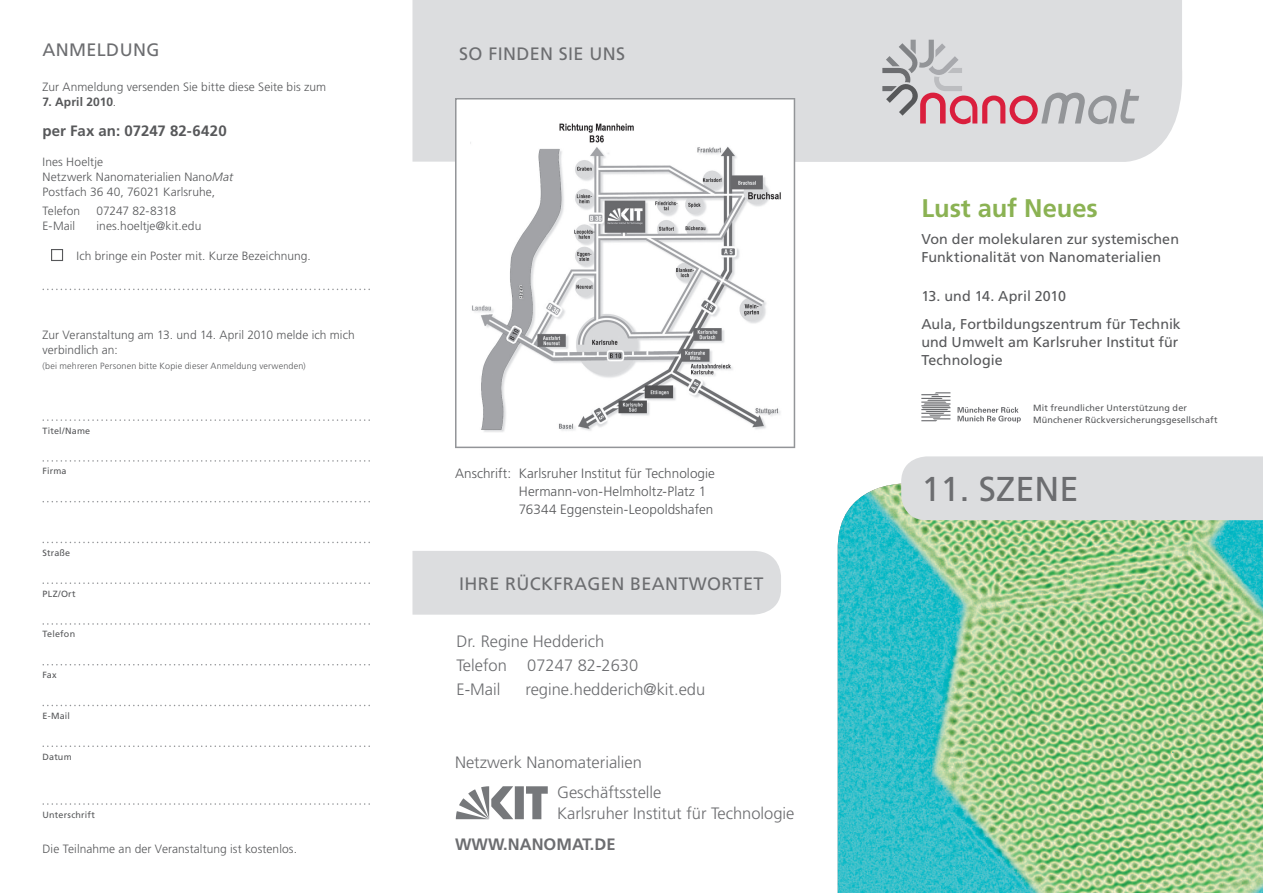
<style>
.page{position:relative;width:1263px;height:893px;background:#fff}
.page>*{position:absolute;margin:0;border:0;box-sizing:border-box;transform-origin:0 0}
.t1{font:34.5px "Frutiger LT";color:#6c6d70}
.t2{font:700 25.5px "Frutiger LT";color:#8bb253}
.t3{font:18px "Frutiger LT";letter-spacing:.02em;color:#6c6d70}
.t4{font:300 16.5px/24px "Frutiger LT";color:#6c6d70}
.t5{font:700 16.5px "Frutiger LT";color:#6c6d70}
.t6{font:700 15px "Frutiger LT";letter-spacing:.01em;color:#57585a}
.t7{font:14.25px/18px "Frutiger LT";letter-spacing:.005em;color:#57585a}
.t8{font:300 13.5px/18px "Frutiger LT";letter-spacing:.005em;color:#57585a}
.t9{font:300 12px/15px "Frutiger LT";letter-spacing:.005em;color:#57585a}
.t10{font:700 12px "Frutiger LT";letter-spacing:.01em;color:#57585a}
.t11{font:300 12px "Frutiger LT";letter-spacing:-.015em;color:#57585a}
.t12{font:9px/12px "Frutiger LT";letter-spacing:.02em;color:#57585a}
.t13{font:300 9px "Frutiger LT";letter-spacing:.015em;color:#57585a}
.s1{font-weight:300}
.s2{font-style:italic}
</style>
<div class="page">
<div style="left:412px;top:0;width:770px;height:162px;background:#dcdddf"></div>
<svg style="left:882px;top:40px;width:257px;height:84px;background:#d1c6ca"></svg>
<svg style="left:455px;top:98px;width:340px;height:350px"></svg>
<img style="left:471px;top:108px;width:310px;height:324px">
<img style="left:838px;top:484px;width:425px;height:409px">
<div style="left:901px;top:456px;width:362px;height:64px;background:#dcdddf"></div>
<div style="left:412px;top:551px;width:369px;height:64px;background:#dcdddf"></div>
<svg style="left:43px;top:289px;width:327px;height:1px"></svg>
<svg style="left:43px;top:419px;width:327px;height:2px"></svg>
<svg style="left:43px;top:460px;width:327px;height:2px"></svg>
<svg style="left:43px;top:501px;width:327px;height:1px"></svg>
<svg style="left:43px;top:542px;width:327px;height:1px"></svg>
<svg style="left:43px;top:582px;width:327px;height:2px"></svg>
<svg style="left:43px;top:623px;width:327px;height:2px"></svg>
<svg style="left:43px;top:664px;width:327px;height:1px"></svg>
<svg style="left:43px;top:705px;width:327px;height:1px"></svg>
<svg style="left:43px;top:745px;width:327px;height:2px"></svg>
<svg style="left:43px;top:803px;width:327px;height:2px"></svg>
<svg style="left:51px;top:249px;width:12px;height:12px"></svg>
<svg style="left:957px;top:407px;width:64px;height:16px"></svg>
<svg style="left:921px;top:392px;width:29px;height:29px"></svg>
<svg style="left:456px;top:786px;width:92px;height:33px"></svg>
<h3 class="t3" style="left:43px;top:39px;width:118px">ANMELDUNG</h3>
<p class="t9" style="left:43px;top:79px;width:285px">Zur Anmeldung versenden Sie bitte diese Seite bis zum</p>
<p class="t10" style="left:43px;top:95px;width:75px">7. April 2010<span class="s1">.</span></p>
<p class="t6" style="left:43px;top:122px;width:186px">per Fax an: 07247 82-6420</p>
<p class="t9" style="left:43px;top:154px;width:192px">Ines Hoeltje<br>Netzwerk Nanomaterialien Nano<span class="s2">Mat<br></span>Postfach 36 40, 76021 Karlsruhe,</p>
<p class="t9" style="left:43px;top:204px;width:39px">Telefon</p>
<p class="t11" style="left:97px;top:204px;width:81px">07247 82-8318</p>
<p class="t9" style="left:43px;top:219px;width:34px">E-Mail</p>
<p class="t9" style="left:97px;top:219px;width:106px">ines.hoeltje@kit.edu</p>
<p class="t9" style="left:77px;top:249px;width:236px">Ich bringe ein Poster mit. Kurze Bezeichnung.</p>
<p class="t9" style="left:43px;top:328px;width:314px">Zur Veranstaltung am 13. und 14. April 2010 melde ich mich verbindlich an:</p>
<p class="t13" style="left:43px;top:361px;width:265px">(bei mehreren Personen bitte Kopie dieser Anmeldung verwenden)</p>
<p class="t12" style="left:43px;top:425px;width:49px">Titel/Name</p>
<p class="t12" style="left:43px;top:465px;width:26px">Firma</p>
<p class="t12" style="left:43px;top:547px;width:29px">Straße</p>
<p class="t12" style="left:43px;top:588px;width:35px">PLZ/Ort</p>
<p class="t12" style="left:43px;top:628px;width:34px">Telefon</p>
<p class="t12" style="left:43px;top:669px;width:16px">Fax</p>
<p class="t12" style="left:43px;top:710px;width:29px">E-Mail</p>
<p class="t12" style="left:43px;top:751px;width:31px">Datum</p>
<p class="t12" style="left:43px;top:808px;width:54px">Unterschrift</p>
<p class="t9" style="left:43px;top:842px;width:256px">Die Teilnahme an der Veranstaltung ist kostenlos.</p>
<h3 class="t3" style="left:459px;top:44px;width:167px">SO FINDEN SIE UNS</h3>
<p class="t8" style="left:519px;top:465px;width:198px;text-indent:-64px">Anschrift: Karlsruher Institut für Technologie<br>Hermann-von-Helmholtz-Platz 1<br>76344 Eggenstein-Leopoldshafen</p>
<h3 class="t3" style="left:459px;top:573px;width:306px">IHRE RÜCKFRAGEN BEANTWORTET</h3>
<h3 class="t4" style="left:456px;top:629px;width:183px">Dr. Regine Hedderich<br>Telefon 07247 82-2630<br>E-Mail</h3>
<h3 class="t4" style="left:525px;top:677px;width:181px">regine.hedderich@kit.edu</h3>
<h3 class="t4" style="left:557px;top:748px;width:106px;line-height:29.8px;text-indent:-102px">Netzwerk Nanomaterialien<br>Geschäftsstelle</h3>
<h3 class="t4" style="left:557px;top:802px;width:239px">Karlsruher Institut für Technologie</h3>
<h3 class="t5" style="left:455px;top:835px;width:162px">WWW.NANOMAT.DE</h3>
<h2 class="t2" style="left:921px;top:193px;width:178px">Lust auf Neues</h2>
<p class="t7" style="left:921px;top:230px;width:259px">Von der molekularen zur systemischen<br>Funktionalität von Nanomaterialien</p>
<p class="t7" style="left:921px;top:282px;width:261px;line-height:28.7px">13. und 14. April 2010<br>Aula, Fortbildungszentrum für Technik</p>
<p class="t7" style="left:921px;top:334px;width:259px">und Umwelt am Karlsruher Institut für<br>Technologie</p>
<p class="t12" style="left:1033px;top:402px;width:186px">Mit freundlicher Unterstützung der<br>Münchener Rückversicherungsgesellschaft</p>
<h1 class="t1" style="left:921px;top:469px;width:159px">11. SZENE</h1>
</div>
